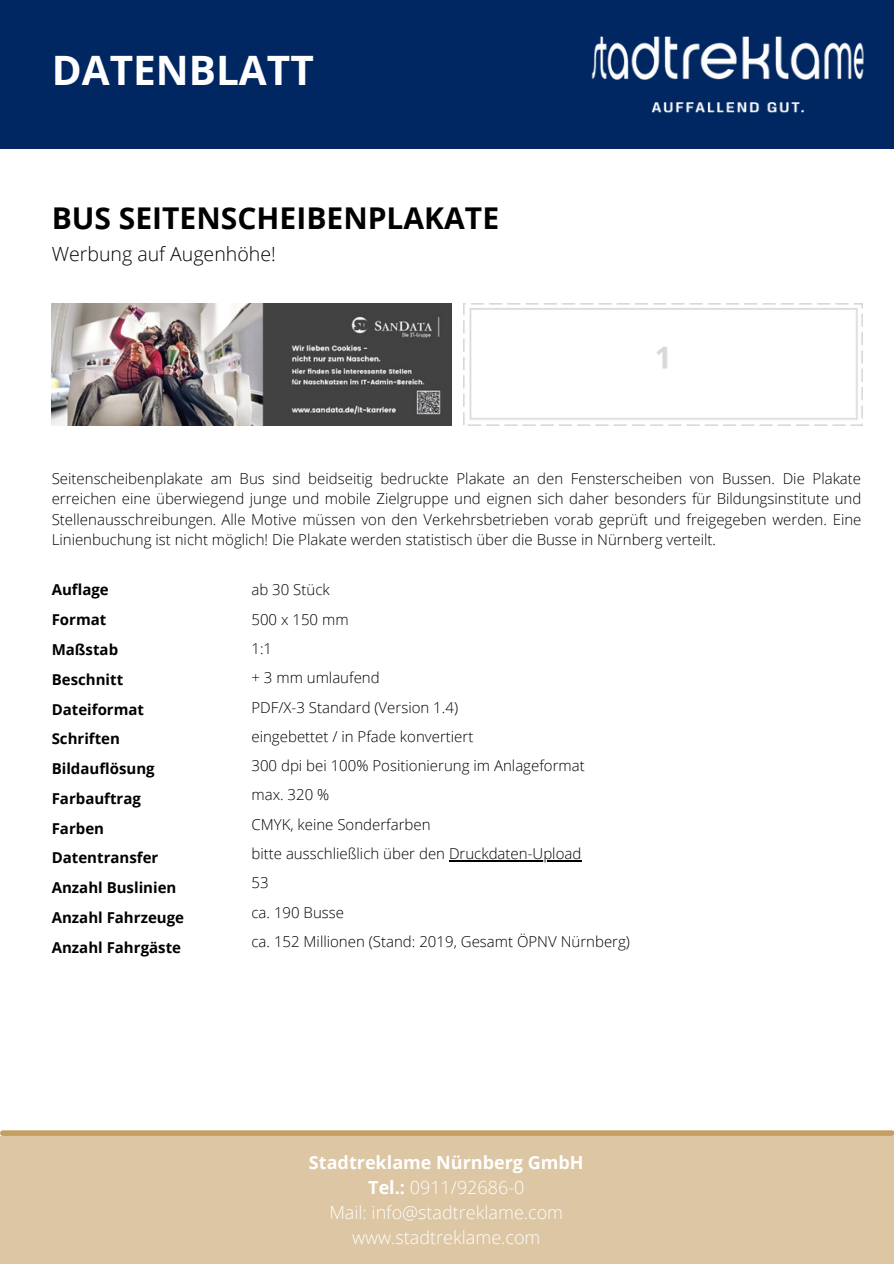
<style>
.page{position:relative;width:894px;height:1264px;background:#fff}
.page>*{position:absolute;margin:0;border:0;box-sizing:border-box;transform-origin:0 0}
.t1{font:700 40.5px "Open Sans";color:#fff}
.t2{font:700 30px "Open Sans";color:#000}
.t3{font:300 19.5px "Open Sans";color:#000}
.t4{font:300 18px/24.8px "Open Sans";color:#fff;text-align:center}
.t5{font:300 15px/29.2px "Open Sans";color:#000;text-align:justify}
.t6{font:700 15px/29.8px "Open Sans";color:#000}
.s1{font-weight:700}
</style>
<div class="page">
<div style="left:0;top:0;width:893px;height:149px;background:#002761"></div>
<img style="left:591px;top:36px;width:273px;height:77px">
<div style="left:0;top:1135px;width:893px;height:128px;background:#dcc6a3"></div>
<div style="left:3px;top:1130px;width:888px;height:5px;background:#c49e63"></div>
<img style="left:52px;top:303px;width:399px;height:122px">
<img style="left:463px;top:303px;width:399px;height:122px">
<hr style="left:449px;top:860px;width:132px;height:1px;background:#000">
<h1 class="t1" style="left:52px;top:42px;width:263px">DATENBLATT</h1>
<h2 class="t2" style="left:52px;top:197px;width:449px">BUS SEITENSCHEIBENPLAKATE</h2>
<h3 class="t3" style="left:52px;top:240px;width:225px">Werbung auf Augenhöhe!</h3>
<p class="t5" style="left:52px;top:468px;width:811px;line-height:20.2px">Seitenscheibenplakate am Bus sind beidseitig bedruckte Plakate an den Fensterscheiben von Bussen. Die Plakate erreichen eine überwiegend junge und mobile Zielgruppe und eignen sich daher besonders für Bildungsinstitute und Stellenausschreibungen. Alle Motive müssen von den Verkehrsbetrieben vorab geprüft und freigegeben werden. Eine Linienbuchung ist nicht möglich! Die Plakate werden statistisch über die Busse in Nürnberg verteilt.</p>
<p class="t5" style="left:251px;top:575px;width:380px;text-align:left">ab 30 Stück<br>500 x 150 mm<br>1:1<br>+ 3 mm umlaufend<br>PDF/X-3 Standard (Version 1.4)<br>eingebettet / in Pfade konvertiert<br>300 dpi bei 100% Positionierung im Anlageformat<br>max. 320 %<br>CMYK, keine Sonderfarben<br>bitte ausschließlich über den Druckdaten-Upload<br>53<br>ca. 190 Busse<br>ca. 152 Millionen (Stand: 2019, Gesamt ÖPNV Nürnberg)</p>
<p class="t6" style="left:52px;top:574px;width:134px">Auflage<br>Format<br>Maßstab<br>Beschnitt<br>Dateiformat<br>Schriften<br>Bildauflösung<br>Farbauftrag<br>Farben<br>Datentransfer<br>Anzahl Buslinien<br>Anzahl Fahrzeuge<br>Anzahl Fahrgäste</p>
<p class="t4" style="left:309px;top:1149px;width:276px"><span class="s1">Stadtreklame Nürnberg GmbH<br>Tel.:</span> 0911/92686-0<br>Mail: info@stadtreklame.com www.stadtreklame.com</p>
</div>
